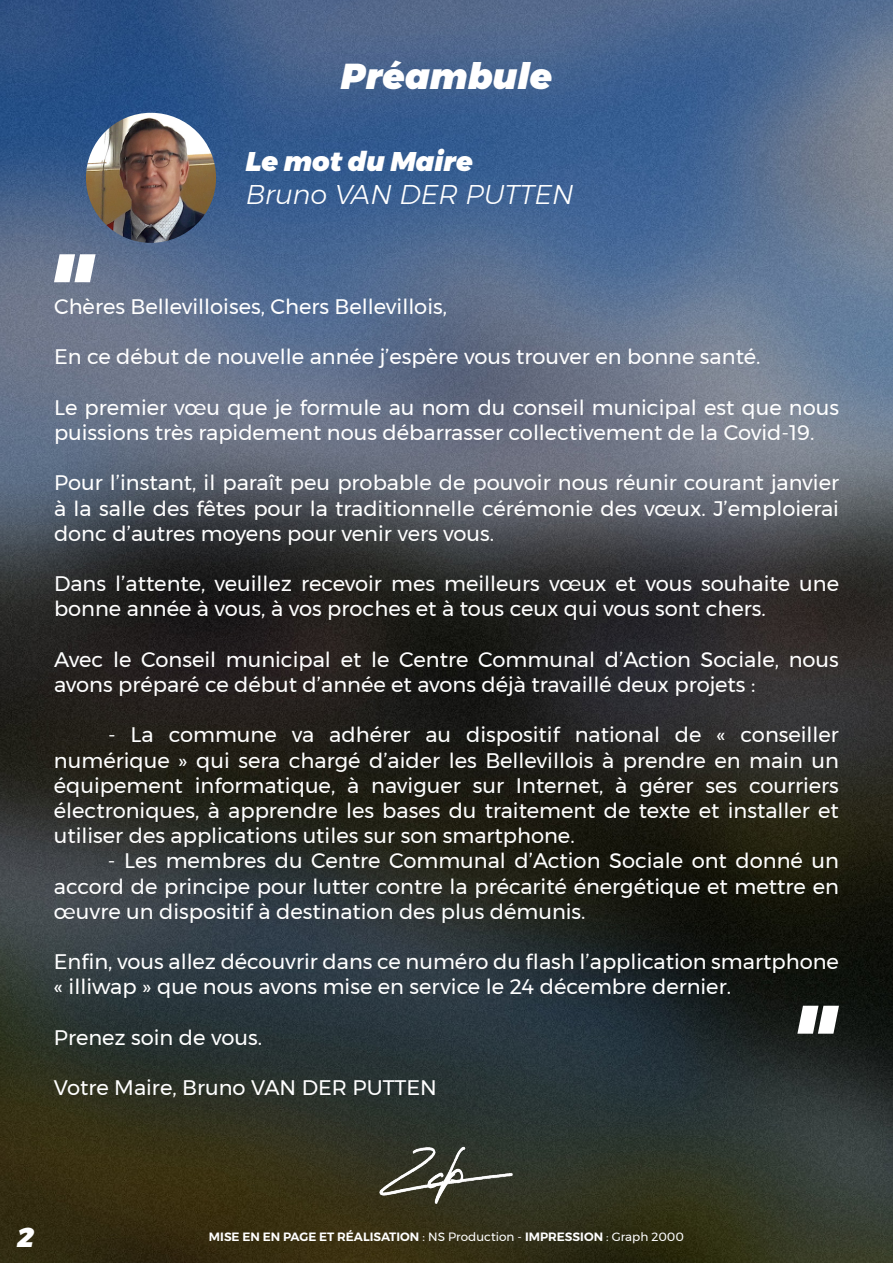
<style>
.page{position:relative;width:893px;height:1263px;background:#fff}
.page>*{position:absolute;margin:0;border:0;box-sizing:border-box;transform-origin:0 0}
.t1{font:italic 900 36px "Montserrat";color:#fff}
.t2{font:italic 300 27px "Montserrat";color:#fff}
.t3{font:italic 900 27px "Montserrat";color:#fff}
.t4{font:21px/25.2px "Montserrat";color:#fff}
.t5{font:600 12px "Montserrat";color:#fff}
.s1{font-weight:400}
</style>
<div class="page">
<img style="left:0;top:0;width:893px;height:1263px">
<svg style="left:54px;top:254px;width:42px;height:28px"></svg>
<svg style="left:797px;top:1006px;width:42px;height:28px"></svg>
<img style="left:86px;top:113px;width:130px;height:130px;border-radius:65px">
<img style="left:377px;top:1130px;width:139px;height:79px">
<h1 class="t1" style="left:341px;top:46px;width:213px">Préambule</h1>
<p class="t3" style="left:246px;top:140px;width:229px">Le mot du Maire</p>
<p class="t2" style="left:246px;top:174px;width:329px">Bruno VAN DER PUTTEN</p>
<p class="t4" style="left:54px;top:294px;width:395px">Chères Bellevilloises, Chers Bellevillois,</p>
<p class="t4" style="left:54px;top:344px;width:708px">En ce début de nouvelle année j’espère vous trouver en bonne santé.</p>
<p class="t4" style="left:54px;top:394px;width:786px">Le premier vœu que je formule au nom du conseil municipal est que nous puissions très rapidement nous débarrasser collectivement de la Covid-19.</p>
<p class="t4" style="left:54px;top:470px;width:786px;text-align:justify">Pour l’instant, il paraît peu probable de pouvoir nous réunir courant janvier à la salle des fêtes pour la traditionnelle cérémonie des vœux. J’emploierai donc d’autres moyens pour venir vers vous.</p>
<p class="t4" style="left:54px;top:571px;width:786px">Dans l’attente, veuillez recevoir mes meilleurs vœux et vous souhaite une bonne année à vous, à vos proches et à tous ceux qui vous sont chers.</p>
<p class="t4" style="left:54px;top:646px;width:786px">Avec le Conseil municipal et le Centre Communal d’Action Sociale, nous avons préparé ce début d’année et avons déjà travaillé deux projets :</p>
<p class="t4" style="left:54px;top:722px;width:787px;text-align:justify;text-indent:54px">- La commune va adhérer au dispositif national de « conseiller numérique » qui sera chargé d’aider les Bellevillois à prendre en main un équipement informatique, à naviguer sur Internet, à gérer ses courriers électroniques, à apprendre les bases du traitement de texte et installer et utiliser des applications utiles sur son smartphone.</p>
<p class="t4" style="left:54px;top:848px;width:786px;text-align:justify;text-indent:54px">- Les membres du Centre Communal d’Action Sociale ont donné un accord de principe pour lutter contre la précarité énergétique et mettre en œuvre un dispositif à destination des plus démunis.</p>
<p class="t4" style="left:54px;top:949px;width:786px">Enfin, vous allez découvrir dans ce numéro du flash l’application smartphone « illiwap » que nous avons mise en service le 24 décembre dernier.</p>
<p class="t4" style="left:54px;top:1024px;width:210px">Prenez soin de vous.</p>
<p class="t4" style="left:54px;top:1075px;width:384px">Votre Maire, Bruno VAN DER PUTTEN</p>
<p class="t3" style="left:17px;top:1215px;width:20px">2</p>
<p class="t5" style="left:209px;top:1227px;width:477px">MISE EN EN PAGE ET RÉALISATION <span class="s1">: NS Production -</span> IMPRESSION <span class="s1">: Graph 2000</span></p>
</div>
